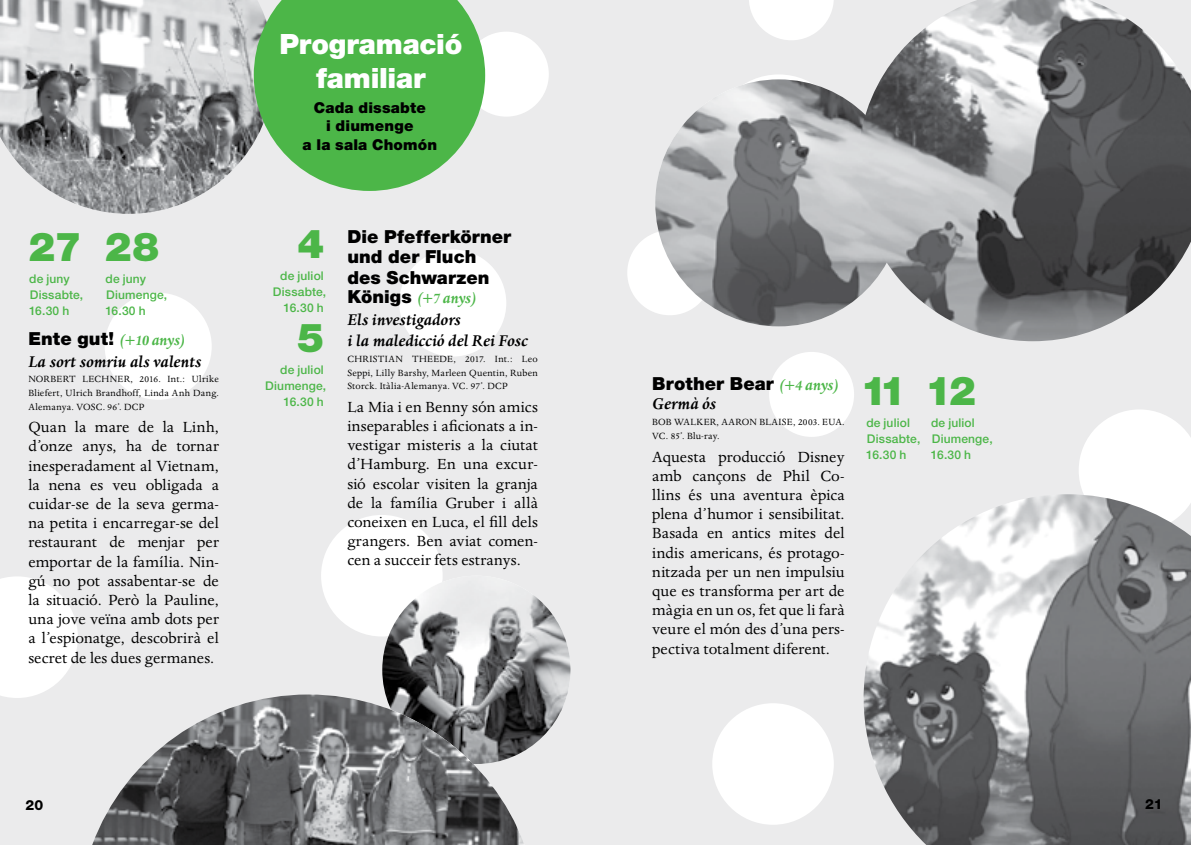
<style>
.page{position:relative;width:1191px;height:845px;background:#ebebec}
.page>*{position:absolute;margin:0;border:0;box-sizing:border-box;transform-origin:0 0}
.t1{font:900 40px "Helvetica Neue LT";letter-spacing:-.04em;color:#4cb648}
.t2{font:900 28px/34px "Helvetica Neue LT";letter-spacing:-.005em;color:#fff;text-align:center}
.t3{font:italic 700 18px/21.4px "Dante";color:#000}
.t4{font:900 18px/19.2px "Helvetica Neue LT";letter-spacing:.005em;color:#000}
.t5{font:17px/19.2px "Dante";letter-spacing:.005em;color:#000;text-align:justify}
.t6{font:italic 700 17px "Dante";letter-spacing:-.03em;color:#4cb648}
.t7{font:900 15px/18.2px "Helvetica Neue LT";letter-spacing:.01em;color:#000;text-align:center}
.t8{font:800 14px "Helvetica Neue LT";color:#000}
.t9{font:500 12px/16px "Helvetica Neue LT";letter-spacing:.015em;color:#4cb648}
.t10{font:10.4px/13.6px "Dante";letter-spacing:.025em;color:#000;text-align:justify}
.s1{font-family:"Helvetica Neue LT";font-weight:900;font-style:normal;font-size:18px;color:#000}
.s2{font-family:"Dante";font-weight:700;font-style:italic;font-size:17px;color:#4cb648}
</style>
<div class="page">
<div style="left:105px;top:293px;width:107px;height:107px;background:#fff;border-radius:50%"></div>
<div style="left:399px;top:249px;width:107px;height:107px;background:#fff;border-radius:50%"></div>
<svg style="left:1079px;top:410px;width:112px;height:84px;background:#fcfcfc"></svg>
<div style="left:712px;top:703px;width:122px;height:122px;background:#fff;border-radius:50%"></div>
<svg style="left:0;top:576px;width:78px;height:122px"></svg>
<div style="left:321px;top:515px;width:121px;height:121px;background:#fff;border-radius:50%"></div>
<div style="left:627px;top:230px;width:85px;height:85px;background:#fff;border-radius:50%"></div>
<svg style="left:749px;top:0;width:85px;height:40px"></svg>
<div style="left:769px;top:352px;width:85px;height:85px;background:#fff;border-radius:50%"></div>
<div style="left:464px;top:32px;width:85px;height:85px;background:#fff;border-radius:50%"></div>
<img style="left:0;top:0;width:254px;height:214px">
<svg style="left:254px;top:0;width:231px;height:191px;background:#64bc61"></svg>
<img style="left:863px;top:494px;width:328px;height:351px">
<img style="left:655px;top:79px;width:247px;height:247px;border-radius:123px">
<img style="left:857px;top:0;width:334px;height:341px">
<img style="left:382px;top:576px;width:188px;height:188px;border-radius:92px">
<svg style="left:524px;top:694px;width:15px;height:57px"></svg>
<img style="left:92px;top:694px;width:432px;height:151px">
<h1 class="t1" style="left:28px;top:223px;width:55px">27</h1>
<p class="t9" style="left:29px;top:270px;width:56px">de juny<br>Dissabte,<br>16.30 h</p>
<h1 class="t1" style="left:105px;top:223px;width:56px">28</h1>
<p class="t9" style="left:105px;top:270px;width:63px">de juny<br>Diumenge,<br>16.30 h</p>
<p class="t6" style="left:28px;top:331px;width:158px"><span class="s1">Ente gut!</span> (+10 anys)</p>
<p class="t3" style="left:28px;top:351px;width:175px">La sort somriu als valents</p>
<p class="t10" style="left:28px;top:373px;width:192px">NORBERT LECHNER, 2016. Int.: Ulrike Bliefert, Ulrich Brandhoff, Linda Anh Dang.<br>Alemanya. VOSC. 96’. DCP</p>
<p class="t5" style="left:28px;top:418px;width:192px">Quan la mare de la Linh, d’onze anys, ha de tornar inesperadament al Vietnam, la nena es veu obligada a cuidar-se de la seva germa&shy;na petita i encarregar-se del restaurant de menjar per emportar de la família. Nin&shy;gú no pot assabentar-se de la situació. Però la Pauline, una jove veïna amb dots per a l’espionatge, descobrirà el secret de les dues germanes.</p>
<h2 class="t2" style="left:279px;top:27px;width:184px">Programació familiar</h2>
<p class="t7" style="left:302px;top:99px;width:136px">Cada dissabte<br>i diumenge<br>a la sala Chomón</p>
<h1 class="t1" style="left:297px;top:220px;width:28px">4</h1>
<p class="t9" style="left:273px;top:267px;width:55px;text-align:right">de juliol<br>Dissabte,<br>16.30 h</p>
<h1 class="t1" style="left:298px;top:314px;width:28px">5</h1>
<p class="t9" style="left:265px;top:361px;width:62px;text-align:right">de juliol<br>Diumenge,<br>16.30 h</p>
<p class="t4" style="left:347px;top:227px;width:165px">Die Pfefferkörner und der Fluch</p>
<p class="t4" style="left:347px;top:268px;width:144px">des Schwarzen</p>
<p class="t6" style="left:347px;top:289px;width:130px"><span class="s1">Königs</span> (+7 anys)</p>
<p class="t3" style="left:347px;top:309px;width:182px">Els investigadors<br>i la maledicció del Rei Fosc</p>
<p class="t10" style="left:347px;top:352px;width:192px">CHRISTIAN THEEDE, 2017. Int.: Leo Seppi, Lilly Barshy, Marleen Quentin, Ruben Storck. Itàlia-Alemanya. VC. 97’. DCP</p>
<p class="t5" style="left:347px;top:398px;width:192px">La Mia i en Benny són amics inseparables i aficionats a in&shy;vestigar misteris a la ciutat d’Hamburg. En una excur&shy;sió escolar visiten la granja de la família Gruber i allà coneixen en Luca, el fill dels grangers. Ben aviat comen&shy;cen a succeir fets estranys.</p>
<p class="t8" style="left:26px;top:796px;width:19px">20</p>
<p class="t4" style="left:652px;top:374px;width:188px">Brother Bear <span class="s2">(+4 anys)</span></p>
<p class="t3" style="left:652px;top:394px;width:65px">Germà ós</p>
<p class="t10" style="left:652px;top:416px;width:194px">BOB WALKER, AARON BLAISE, 2003. EUA.<br>VC. 85’. Blu-ray.</p>
<p class="t5" style="left:652px;top:447px;width:194px">Aquesta producció Disney amb cançons de Phil Co&shy;llins és una aventura èpica plena d’humor i sensibilitat.<br>Basada en antics mites del indis americans, és protago&shy;nitzada per un nen impulsiu que es transforma per art de màgia en un os, fet que li farà veure el món des d’una pers&shy;pectiva totalment diferent.</p>
<h1 class="t1" style="left:860px;top:367px;width:47px">11</h1>
<p class="t9" style="left:866px;top:414px;width:56px">de juliol<br>Dissabte,<br>16.30 h</p>
<h1 class="t1" style="left:925px;top:367px;width:52px">12</h1>
<p class="t9" style="left:931px;top:414px;width:63px">de juliol<br>Diumenge,<br>16.30 h</p>
<p class="t8" style="left:1145px;top:795px;width:19px">21</p>
</div>
